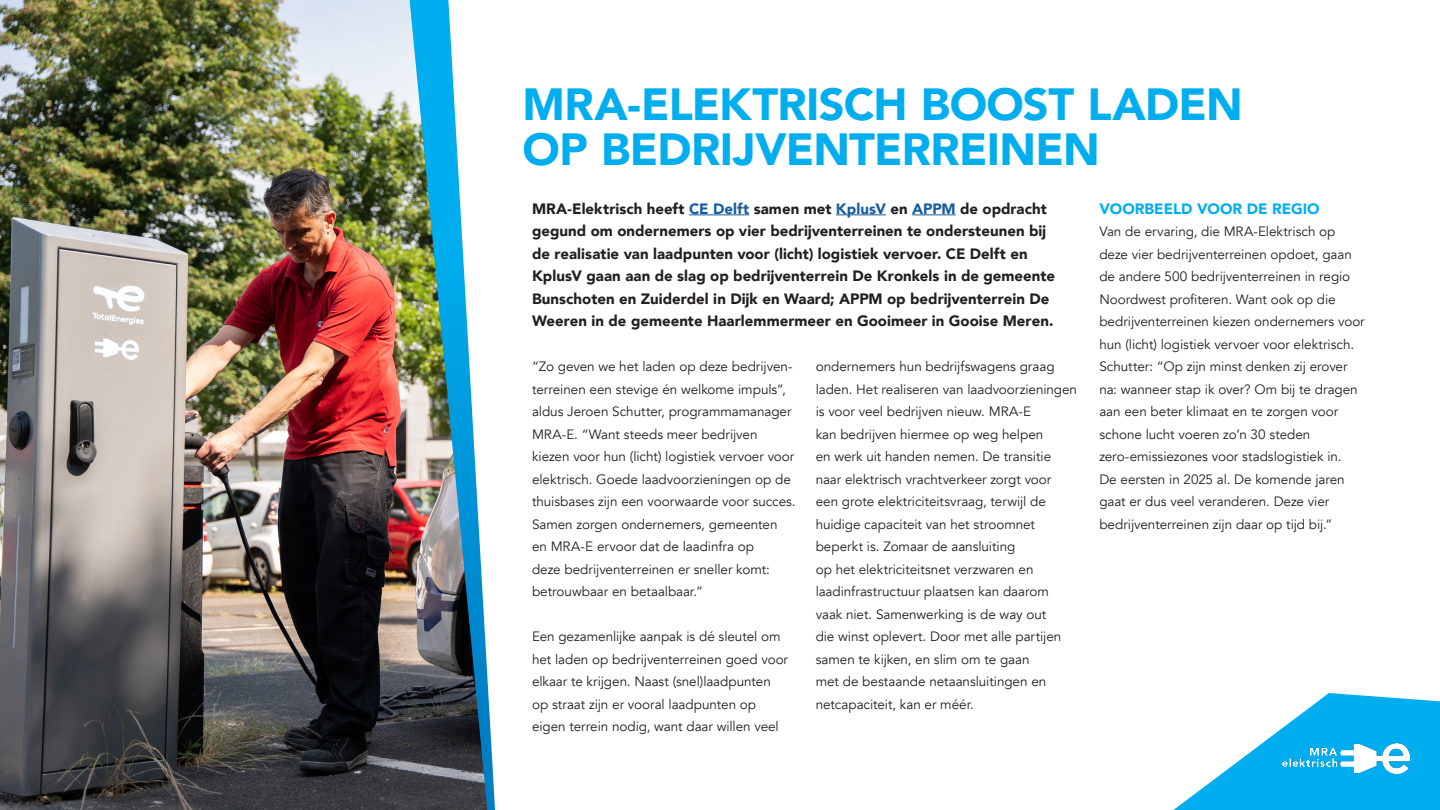
<style>
.page{position:relative;width:1440px;height:810px;background:#fff}
.page>*{position:absolute;margin:0;border:0;box-sizing:border-box;transform-origin:0 0}
.ArtikelKop{font:900 45px/45px "Avenir";letter-spacing:-.015em;color:#00aeef}
.Inleiding{font:900 15px/22.5px "Avenir";color:#231f20}
.Meerweten_Kopje{font:900 15px "Avenir";color:#00aeef}
.t1{font:13.5px/22.5px "Avenir";letter-spacing:-.005em;color:#231f20}
.s1{color:#175d9e}
</style>
<div class="page">
<hr style="left:689px;top:214px;width:60px;height:1px;background:#175d9e">
<hr style="left:836px;top:214px;width:50px;height:1px;background:#175d9e">
<hr style="left:912px;top:214px;width:44px;height:1px;background:#175d9e">
<img style="left:0;top:0;width:487px;height:810px">
<svg style="left:1173px;top:693px;width:267px;height:117px"></svg>
<img style="left:1282px;top:744px;width:128px;height:29px">
<p class="ArtikelKop" style="left:523px;top:81px;width:722px">MRA-ELEKTRISCH BOOST LADEN<br>OP BEDRIJVENTERREINEN</p>
<p class="Inleiding" style="left:532px;top:197px;width:525px">MRA-Elektrisch heeft <span class="s1">CE Delft</span> samen met <span class="s1">KplusV</span> en <span class="s1">APPM</span> de opdracht gegund om ondernemers op vier bedrijventerreinen te ondersteunen bij de realisatie van laadpunten voor (licht) logistiek vervoer. CE Delft en KplusV gaan aan de slag op bedrijventerrein De Kronkels in de gemeente Bunschoten en Zuiderdel in Dijk en Waard; APPM op bedrijventerrein De Weeren in de gemeente Haarlemmermeer en Gooimeer in Gooise Meren.</p>
<p class="t1" style="left:532px;top:356px;width:265px">“Zo geven we het laden op deze bedrijven&shy;terreinen een stevige én welkome impuls”, aldus Jeroen Schutter, programmamanager MRA-E. “Want steeds meer bedrijven kiezen voor hun (licht) logistiek vervoer voor elektrisch. Goede laadvoorzieningen op de thuisbases zijn een voorwaarde voor succes.<br>Samen zorgen ondernemers, gemeenten en MRA-E ervoor dat de laadinfra op<br>deze bedrijventerreinen er sneller komt: betrouwbaar en betaalbaar.”</p>
<p class="t1" style="left:532px;top:626px;width:258px">Een gezamenlijke aanpak is dé sleutel om het laden op bedrijventerreinen goed voor elkaar te krijgen. Naast (snel)laadpunten op straat zijn er vooral laadpunten op eigen terrein nodig, want daar willen veel</p>
<p class="t1" style="left:816px;top:356px;width:263px">ondernemers hun bedrijfswagens graag laden. Het realiseren van laadvoorzieningen is voor veel bedrijven nieuw. MRA-E<br>kan bedrijven hiermee op weg helpen<br>en werk uit handen nemen. De transitie naar elektrisch vrachtverkeer zorgt voor een grote elektriciteitsvraag, terwijl de huidige capaciteit van het stroomnet beperkt is. Zomaar de aansluiting<br>op het elektriciteitsnet verzwaren en laadinfrastructuur plaatsen kan daarom vaak niet. Samenwerking is de way out<br>die winst oplevert. Door met alle partijen samen te kijken, en slim om te gaan<br>met de bestaande netaansluitingen en netcapaciteit, kan er méér.</p>
<p class="Meerweten_Kopje" style="left:1099px;top:196px;width:222px">VOORBEELD VOOR DE REGIO</p>
<p class="t1" style="left:1099px;top:221px;width:267px">Van de ervaring, die MRA-Elektrisch op deze vier bedrijventerreinen opdoet, gaan de andere 500 bedrijventerreinen in regio Noordwest profiteren. Want ook op die bedrijventerreinen kiezen ondernemers voor hun (licht) logistiek vervoer voor elektrisch.<br>Schutter: “Op zijn minst denken zij erover na: wanneer stap ik over? Om bij te dragen aan een beter klimaat en te zorgen voor schone lucht voeren zo’n 30 steden zero-emissiezones voor stadslogistiek in.<br>De eersten in 2025 al. De komende jaren gaat er dus veel veranderen. Deze vier bedrijventerreinen zijn daar op tijd bij.”</p>
</div>
